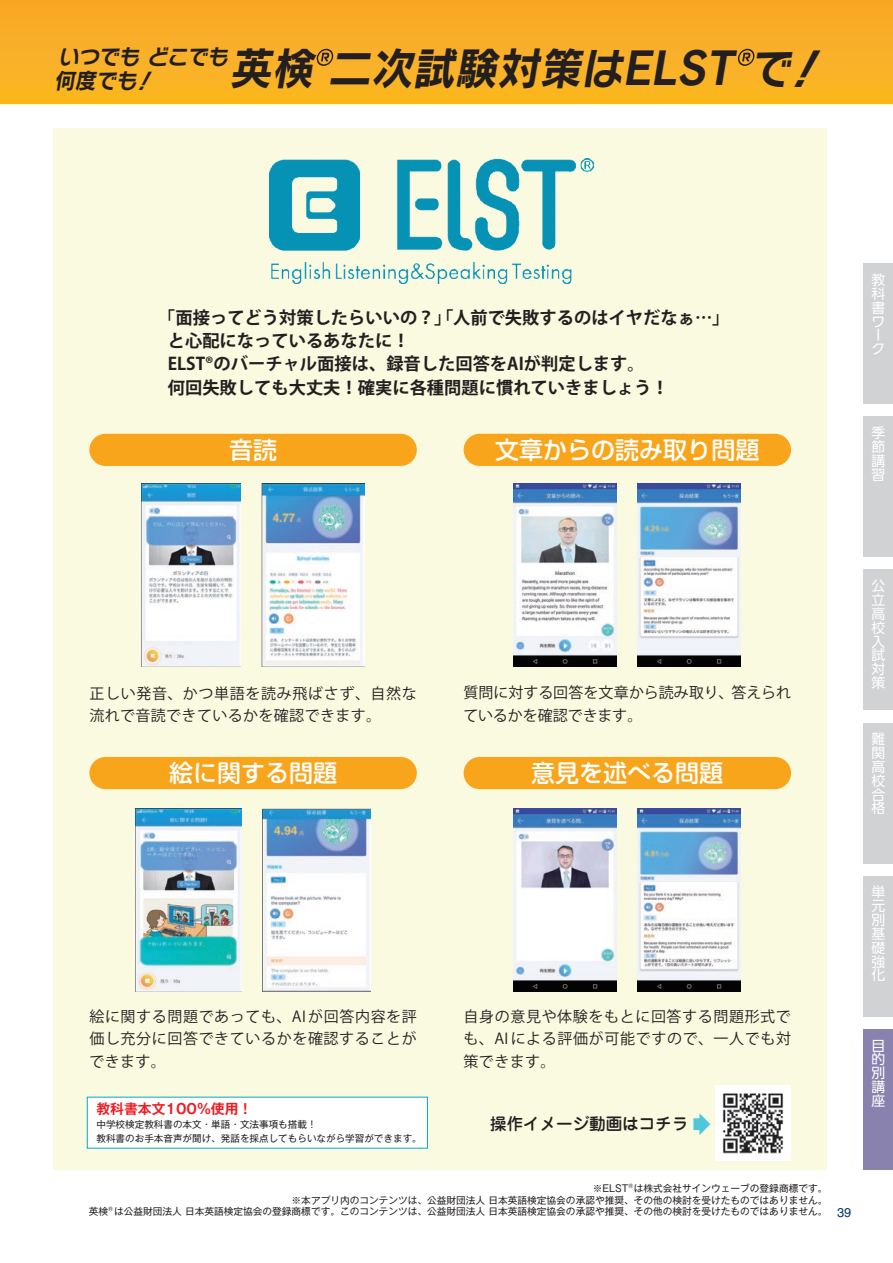
<style>
.page{position:relative;width:893px;height:1263px;background:#fff}
.page>*{position:absolute;margin:0;border:0;box-sizing:border-box;transform-origin:0 0}
.t1{font:italic 44.4px "Rodin NTLG Pro B";color:#231f20;scale:.95 1}
.t2{font:500 24px "Soft Go Std";color:#fff}
.t3{font:italic 22.2px/23.5px "Rodin NTLG Pro B";color:#231f20;scale:.95 1}
.t4{font:700 17.25px/23.4px "Koz Go Pro";color:#231f20}
.t5{font:500 16.5px "Jun 34 Pro";color:#231f20}
.t6{font:15px/22.5px "Koz Go Pro";letter-spacing:.04em;color:#231f20;text-align:justify}
.t7{font:15px/22.5px "Koz Go Pro";color:#231f20}
.t8{font:13.8px/13.8px "UD Shin Go Pr 6 N";color:#fff;text-align:justify}
.t9{font:700 13.8px "Gothic MB101 Pr 6 N De";color:#ee1d23}
.t10{font:12.75px "Helvetica";color:#013371}
.t11{font:9.75px/11.6px "Gothic MB101 Pr 6 N";color:#231f20;text-align:right}
.t12{font:9.6px/13.8px "Gothic MB101 Pr 6 N";color:#231f20}
</style>
<div class="page">
<div style="left:0;top:0;width:893px;height:104px;background:#f9af27"></div>
<div style="left:53px;top:128px;width:774px;height:1041px;background:#f9fadf"></div>
<svg style="left:316px;top:49px;width:17px;height:17px"></svg>
<svg style="left:738px;top:49px;width:17px;height:17px"></svg>
<img style="left:270px;top:158px;width:324px;height:126px">
<img style="left:514px;top:808px;width:103px;height:183px">
<img style="left:638px;top:808px;width:103px;height:183px">
<img style="left:141px;top:484px;width:99px;height:183px">
<img style="left:261px;top:484px;width:104px;height:183px">
<img style="left:638px;top:484px;width:103px;height:183px">
<img style="left:514px;top:484px;width:103px;height:183px">
<img style="left:262px;top:808px;width:108px;height:183px">
<img style="left:136px;top:808px;width:105px;height:183px">
<div style="left:89px;top:434px;width:328px;height:32px;background:#f9a51b;border-radius:16px"></div>
<div style="left:464px;top:434px;width:327px;height:32px;background:#f9a51b;border-radius:16px"></div>
<div style="left:89px;top:757px;width:328px;height:32px;background:#f9a51b;border-radius:16px"></div>
<div style="left:464px;top:757px;width:327px;height:32px;background:#f9a51b;border-radius:16px"></div>
<img style="left:715px;top:1085px;width:76px;height:75px">
<svg style="left:693px;top:1113px;width:17px;height:22px"></svg>
<div style="left:87px;top:1097px;width:340px;height:51px;background:#fff"></div>
<div style="left:863px;top:264px;width:30px;height:140px;background:#d1d2d4"></div>
<div style="left:863px;top:417px;width:30px;height:140px;background:#d1d2d4"></div>
<div style="left:863px;top:570px;width:30px;height:140px;background:#d1d2d4"></div>
<div style="left:863px;top:723px;width:30px;height:140px;background:#d1d2d4"></div>
<div style="left:863px;top:876px;width:30px;height:140px;background:#d1d2d4"></div>
<div style="left:863px;top:1029px;width:30px;height:140px;background:#8981ae"></div>
<h3 class="t3" style="left:54px;top:44px;width:190px">いつでも どこでも何度でも！</h3>
<h1 class="t1" style="left:229px;top:38px;width:639px">英検 二次試験対策はELST で！</h1>
<h3 class="t4" style="left:168px;top:307px;width:563px;text-indent:-10px">「面接ってどう対策したらいいの？」「人前で失敗するのはイヤだなぁ…」と心配になっているあなたに！<br>ELST®のバーチャル面接は、録音した回答をAIが判定します。<br>何回失敗しても大丈夫！確実に各種問題に慣れていきましょう！</h3>
<h2 class="t2" style="left:229px;top:433px;width:49px">音読</h2>
<h2 class="t2" style="left:495px;top:433px;width:265px">文章からの読み取り問題</h2>
<h3 class="t8" style="left:871px;top:273px;width:15px;text-align:left">教科書ワーク</h3>
<h3 class="t8" style="left:871px;top:426px;width:15px">季節講習</h3>
<h3 class="t6" style="left:89px;top:682px;width:329px">正しい発音、かつ単語を読み飛ばさず、自然な流れで音読できているかを確認できます。</h3>
<h3 class="t7" style="left:463px;top:682px;width:329px">質問に対する回答を文章から読み取り、答えられているかを確認できます。</h3>
<h2 class="t2" style="left:169px;top:756px;width:169px">絵に関する問題</h2>
<h2 class="t2" style="left:531px;top:756px;width:193px">意見を述べる問題</h2>
<h3 class="t8" style="left:871px;top:579px;width:15px">公立高校入試対策</h3>
<h3 class="t8" style="left:871px;top:732px;width:15px">難関高校合格</h3>
<h3 class="t6" style="left:89px;top:1005px;width:329px">絵に関する問題であっても、AIが回答内容を評価し充分に回答できているかを確認することができます。</h3>
<h3 class="t6" style="left:464px;top:1005px;width:329px">自身の意見や体験をもとに回答する問題形式でも、AIによる評価が可能ですので、一人でも対策できます。</h3>
<h3 class="t9" style="left:97px;top:1097px;width:157px">教科書本文100％使用！</h3>
<p class="t12" style="left:97px;top:1116px;width:327px">中学校検定教科書の本文・単語・文法事項も搭載！<br>教科書のお手本音声が聞け、発話を採点してもらいながら学習ができます。</p>
<h3 class="t5" style="left:490px;top:1110px;width:199px">操作イメージ動画はコチラ</h3>
<p class="t11" style="left:89px;top:1182px;width:740px">※ELST®は株式会社サインウェーブの登録商標です。<br>※本アプリ内のコンテンツは、公益財団法人 日本英語検定協会の承認や推奨、その他の検討を受けたものではありません。<br>英検®は公益財団法人 日本英語検定協会の登録商標です。このコンテンツは、公益財団法人 日本英語検定協会の承認や推奨、その他の検討を受けたものではありません。</p>
<h3 class="t10" style="left:837px;top:1205px;width:16px">39</h3>
<h3 class="t8" style="left:871px;top:885px;width:15px">単元別基礎強化</h3>
<h3 class="t8" style="left:871px;top:1038px;width:15px">目的別講座</h3>
</div>
